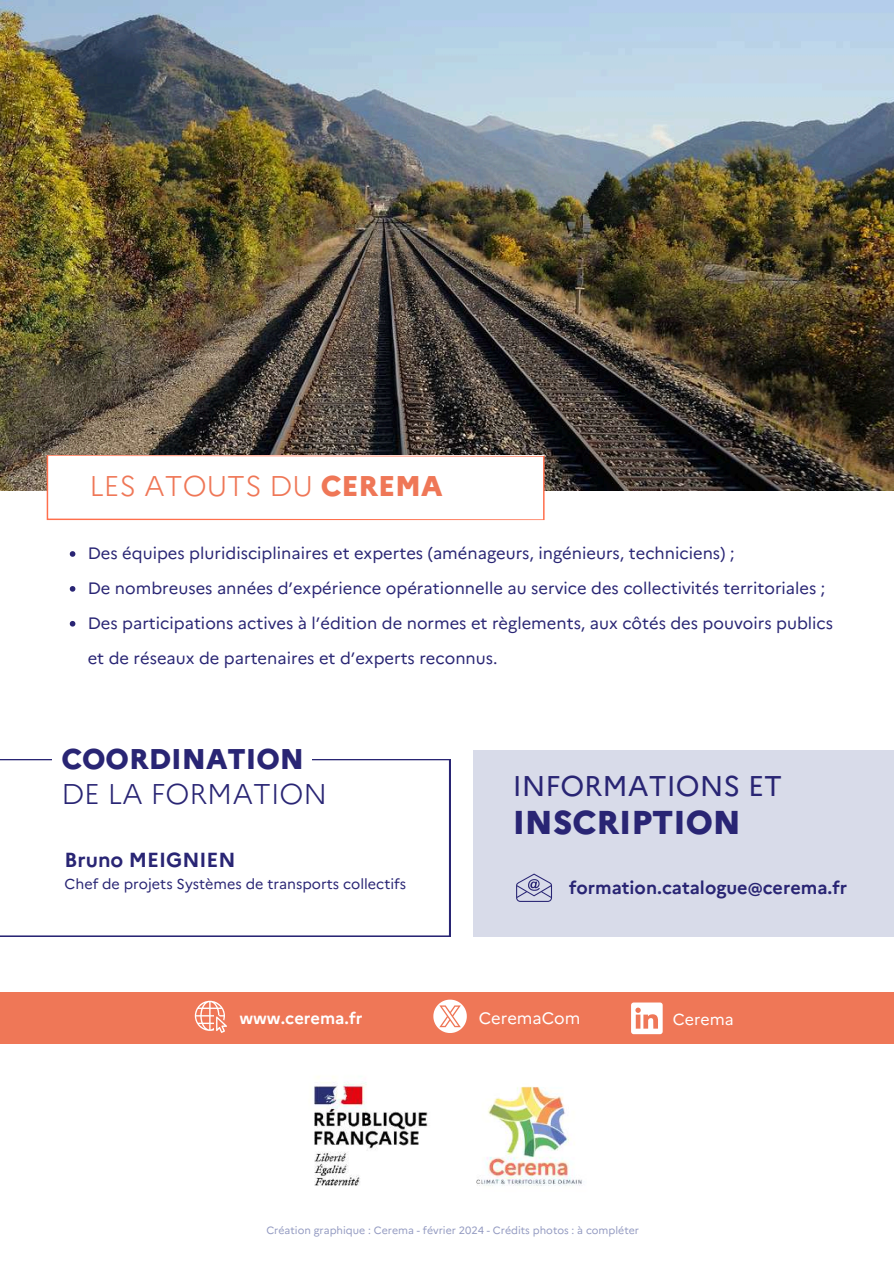
<style>
.page{position:relative;width:894px;height:1264px;background:#fff}
.page>*{position:absolute;margin:0;border:0;box-sizing:border-box;transform-origin:0 0}
.t1{font:800 33px "Marianne";color:#292574}
.t2{font:300 28.5px "Marianne";color:#ef7757}
.t3{font:28.5px "Marianne";color:#292574}
.t4{font:300 28.5px "Marianne";color:#292574}
.t5{font:800 28.5px "Marianne";color:#292574}
.t6{font:700 20.4px "Marianne";color:#292574}
.t7{font:700 18px "Marianne";color:#292574}
.t8{font:16.5px/34.8px "Marianne";color:#292574}
.t9{font:700 16.5px "Marianne";color:#fff}
.t10{font:16.5px "Marianne";color:#fff}
.t11{font:15.9px "Marianne";color:#fff}
.t12{font:14.4px "Marianne";color:#292574}
.t13{font:10.5px "Marianne";color:#939ac1}
.s1{font-weight:800}
</style>
<div class="page">
<img style="left:0;top:0;width:893px;height:490px">
<div style="left:473px;top:750px;width:420px;height:186px;background:#d8dbe9"></div>
<svg style="left:516px;top:873px;width:36px;height:28px"></svg>
<img style="left:314px;top:1076px;width:268px;height:110px">
<div style="left:0;top:992px;width:893px;height:51px;background:#ef7757"></div>
<svg style="left:0;top:759px;width:450px;height:177px"></svg>
<div style="left:52px;top:736px;width:260px;height:48px;background:#fff"></div>
<svg style="left:631px;top:1002px;width:31px;height:32px"></svg>
<svg style="left:433px;top:999px;width:33px;height:34px"></svg>
<svg style="left:195px;top:1000px;width:32px;height:33px"></svg>
<svg style="left:70px;top:551px;width:5px;height:6px"></svg>
<svg style="left:70px;top:586px;width:5px;height:5px"></svg>
<svg style="left:70px;top:621px;width:5px;height:5px"></svg>
<svg style="left:47px;top:455px;width:497px;height:65px"></svg>
<h2 class="t2" style="left:89px;top:468px;width:354px">LES ATOUTS DU <span class="s1">CEREMA</span></h2>
<p class="t8" style="left:88px;top:535px;width:746px">Des équipes pluridisciplinaires et expertes (aménageurs, ingénieurs, techniciens) ;<br>De nombreuses années d’expérience opérationnelle au service des collectivités territoriales ; Des participations actives à l’édition de normes et règlements, aux côtés des pouvoirs publics et de réseaux de partenaires et d’experts reconnus.</p>
<h2 class="t5" style="left:61px;top:741px;width:244px">COORDINATION</h2>
<h2 class="t4" style="left:61px;top:776px;width:267px">DE LA FORMATION</h2>
<h2 class="t3" style="left:512px;top:768px;width:271px">INFORMATIONS ET</h2>
<h1 class="t1" style="left:512px;top:802px;width:230px">INSCRIPTION</h1>
<p class="t6" style="left:64px;top:847px;width:172px">Bruno MEIGNIEN</p>
<p class="t12" style="left:64px;top:874px;width:343px">Chef de projets Systèmes de transports collectifs</p>
<p class="t7" style="left:569px;top:876px;width:279px">formation.catalogue@cerema.fr</p>
<p class="t9" style="left:239px;top:1008px;width:125px">www.cerema.fr</p>
<p class="t10" style="left:478px;top:1008px;width:103px">CeremaCom</p>
<p class="t11" style="left:672px;top:1009px;width:62px">Cerema</p>
<p class="t13" style="left:266px;top:1223px;width:374px">Création graphique : Cerema - février 2024 - Crédits photos : à compléter</p>
</div>
